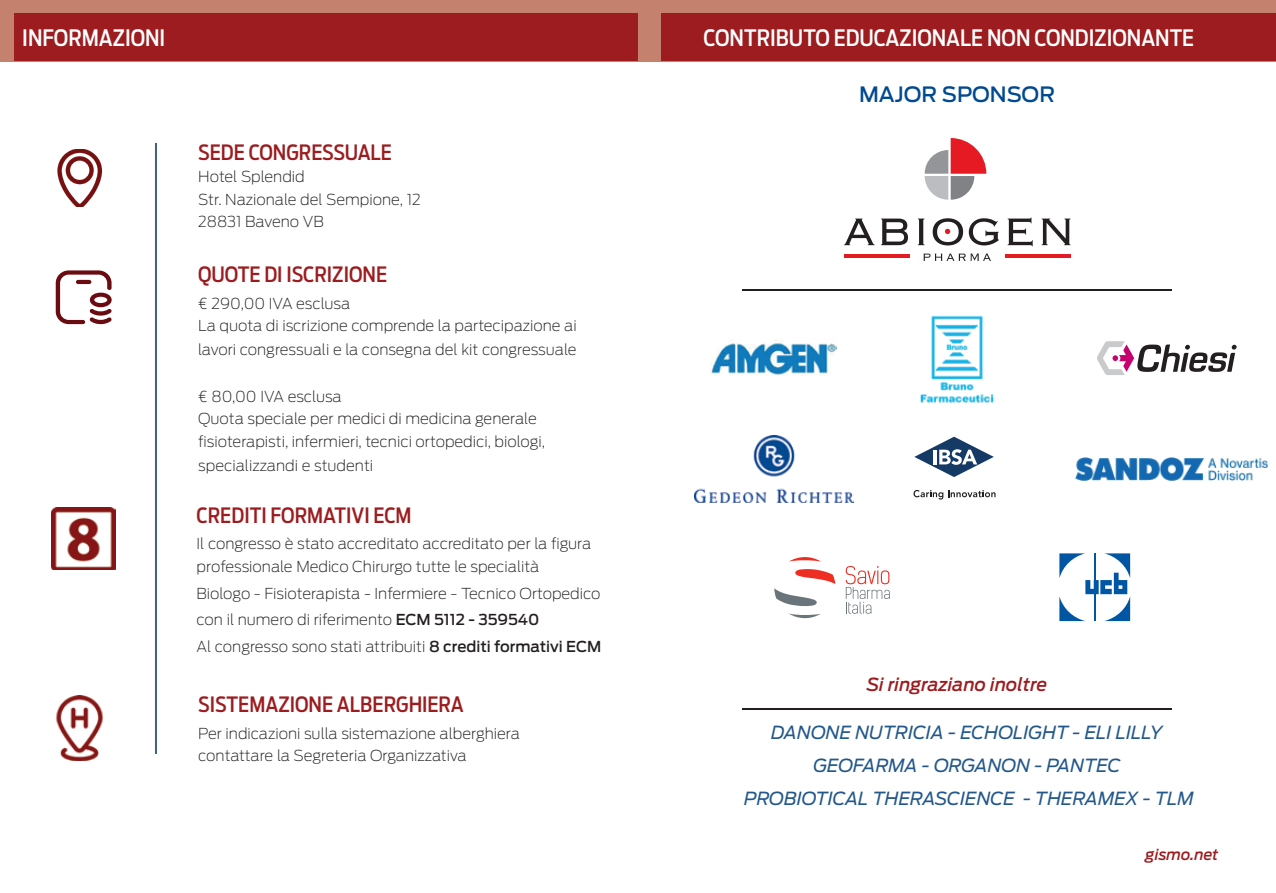
<style>
.page{position:relative;width:1276px;height:893px;background:#fff}
.page>*{position:absolute;margin:0;border:0;box-sizing:border-box;transform-origin:0 0}
.t1{font:500 22.5px "Antenna Cond";color:#fff}
.t2{font:500 21px "Antenna Cond";color:#9c1c1f}
.t3{font:500 21px "Antenna";color:#014990}
.t4{font:italic 18px/33px "Antenna";color:#23588a;text-align:center}
.t5{font:italic 500 18px "Antenna";color:#9c1c1f}
.t6{font:200 15px/22.5px "Antenna";color:#231f20}
.t7{font:italic 500 15px "Antenna";color:#9c1c1f}
.s1{font-weight:500}
</style>
<div class="page">
<hr style="left:742px;top:709px;width:429px;height:1px;background:#231f20">
<svg style="left:57px;top:150px;width:45px;height:57px"></svg>
<hr style="left:156px;top:143px;width:1px;height:610px;background:#3b6492">
<hr style="left:155px;top:143px;width:1px;height:610px;background:#3b6492">
<svg style="left:56px;top:270px;width:56px;height:54px"></svg>
<img style="left:56px;top:695px;width:48px;height:66px">
<img style="left:52px;top:507px;width:64px;height:63px">
<div style="left:0;top:0;width:1276px;height:61px;background:#c4816d"></div>
<div style="left:15px;top:13px;width:623px;height:48px;background:#9c1c1f"></div>
<div style="left:662px;top:13px;width:614px;height:48px;background:#9c1c1f"></div>
<img style="left:711px;top:338px;width:126px;height:38px">
<img style="left:694px;top:436px;width:159px;height:66px">
<img style="left:1075px;top:457px;width:192px;height:24px">
<svg style="left:1059px;top:553px;width:71px;height:68px"></svg>
<hr style="left:1094px;top:553px;width:2px;height:68px;background:#0156a3">
<img style="left:920px;top:315px;width:74px;height:88px">
<svg style="left:1097px;top:341px;width:139px;height:34px"></svg>
<svg style="left:914px;top:437px;width:80px;height:40px"></svg>
<svg style="left:913px;top:490px;width:82px;height:10px"></svg>
<svg style="left:774px;top:569px;width:61px;height:37px"></svg>
<svg style="left:789px;top:613px;width:31px;height:5px"></svg>
<svg style="left:789px;top:557px;width:32px;height:5px"></svg>
<svg style="left:845px;top:566px;width:45px;height:48px"></svg>
<svg style="left:924px;top:138px;width:62px;height:62px"></svg>
<hr style="left:844px;top:254px;width:66px;height:4px;background:#e51a23">
<hr style="left:1004px;top:254px;width:66px;height:4px;background:#e51a23">
<svg style="left:844px;top:219px;width:30px;height:26px"></svg>
<svg style="left:881px;top:219px;width:27px;height:26px"></svg>
<svg style="left:918px;top:219px;width:6px;height:26px"></svg>
<svg style="left:932px;top:218px;width:66px;height:27px"></svg>
<svg style="left:1007px;top:218px;width:25px;height:28px"></svg>
<svg style="left:1041px;top:219px;width:29px;height:26px"></svg>
<svg style="left:923px;top:254px;width:68px;height:7px"></svg>
<hr style="left:742px;top:290px;width:429px;height:1px;background:#231f20">
<h1 class="t1" style="left:22px;top:24px;width:145px">INFORMAZIONI</h1>
<h1 class="t1" style="left:703px;top:24px;width:492px">CONTRIBUTO EDUCAZIONALE NON CONDIZIONANTE</h1>
<h2 class="t2" style="left:198px;top:140px;width:195px">SEDE CONGRESSUALE</h2>
<p class="t6" style="left:198px;top:166px;width:224px">Hotel Splendid<br>Str. Nazionale del Sempione, 12<br>28831 Baveno VB</p>
<h2 class="t2" style="left:198px;top:262px;width:190px">QUOTE DI ISCRIZIONE</h2>
<p class="t6" style="left:198px;top:292px;width:380px">€ 290,00 IVA esclusa<br>La quota di iscrizione comprende la partecipazione ai</p>
<p class="t6" style="left:198px;top:339px;width:380px">lavori congressuali e la consegna del kit congressuale</p>
<p class="t6" style="left:198px;top:385px;width:348px">€ 80,00 IVA esclusa<br>Quota speciale per medici di medicina generale fisioterapisti, infermieri, tecnici ortopedici, biologi,</p>
<p class="t6" style="left:198px;top:454px;width:176px">specializzandi e studenti</p>
<h2 class="t2" style="left:197px;top:502px;width:216px">CREDITI FORMATIVI ECM</h2>
<p class="t6" style="left:197px;top:533px;width:396px">Il congresso è stato accreditato accreditato per la figura professionale Medico Chirurgo tutte le specialità</p>
<p class="t6" style="left:197px;top:580px;width:406px;line-height:26.7px">Biologo - Fisioterapista - Infermiere - Tecnico Ortopedico con il numero di riferimento <span class="s1">ECM 5112 - 359540<br></span>Al congresso sono stati attribuiti <span class="s1">8 crediti formativi ECM</span></p>
<h2 class="t2" style="left:198px;top:692px;width:267px">SISTEMAZIONE ALBERGHIERA</h2>
<p class="t6" style="left:198px;top:722px;width:323px">Per indicazioni sulla sistemazione alberghiera contattare la Segreteria Organizzativa</p>
<h2 class="t3" style="left:859px;top:82px;width:197px">MAJOR SPONSOR</h2>
<p class="t5" style="left:866px;top:674px;width:182px">Si ringraziano inoltre</p>
<p class="t4" style="left:744px;top:716px;width:451px">DANONE NUTRICIA - ECHOLIGHT - ELI LILLY<br>GEOFARMA - ORGANON - PANTEC<br>PROBIOTICAL THERASCIENCE - THERAMEX - TLM</p>
<p class="t7" style="left:1145px;top:846px;width:74px">gismo.net</p>
</div>
